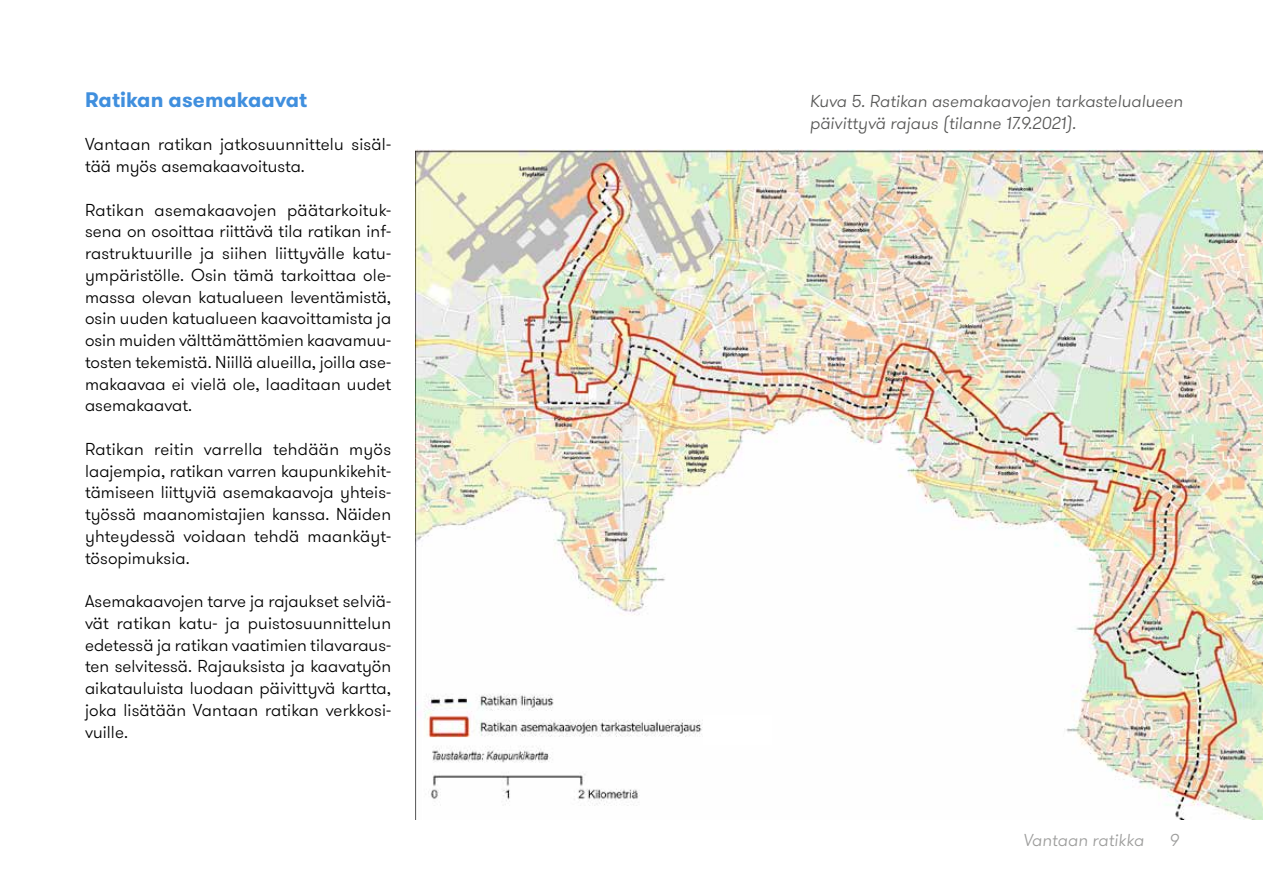
<style>
.page{position:relative;width:1263px;height:893px;background:#fff}
.page>*{position:absolute;margin:0;border:0;box-sizing:border-box;transform-origin:0 0}
.t1{font:700 21px "GT Walsheim";letter-spacing:.005em;color:#408fde}
.t2{font:300 17.25px/21.8px "GT Walsheim";letter-spacing:.005em;color:#000;text-align:justify}
.t3{font:italic 300 17.25px/21.8px "GT Walsheim";letter-spacing:.005em;color:#575756}
.t4{font:italic 300 17.25px "GT Walsheim";letter-spacing:.005em;color:#9d9d9c}
</style>
<div class="page">
<img style="left:415px;top:150px;width:848px;height:669px">
<div style="left:703px;top:716px;width:68px;height:29px;background:#fff"></div>
<p class="t1" style="left:85px;top:86px;width:224px">Ratikan asemakaavat</p>
<p class="t2" style="left:85px;top:134px;width:308px">Vantaan ratikan jatkosuunnittelu sisäl&shy;tää myös asemakaavoitusta.</p>
<p class="t2" style="left:85px;top:199px;width:308px">Ratikan asemakaavojen päätarkoituk&shy;sena on osoittaa riittävä tila ratikan inf&shy;rastruktuurille ja siihen liittyvälle katu&shy;ympäristölle. Osin tämä tarkoittaa ole&shy;massa olevan katualueen leventämistä, osin uuden katualueen kaavoittamista ja osin muiden välttämättömien kaavamuu&shy;tosten tekemistä. Niillä alueilla, joilla ase&shy;makaavaa ei vielä ole, laaditaan uudet asemakaavat.</p>
<p class="t2" style="left:85px;top:438px;width:308px">Ratikan reitin varrella tehdään myös laajempia, ratikan varren kaupunkikehit&shy;tämiseen liittyviä asemakaavoja yhteis&shy;työssä maanomistajien kanssa. Näiden yhteydessä voidaan tehdä maankäyt&shy;tösopimuksia.</p>
<p class="t2" style="left:85px;top:591px;width:308px">Asemakaavojen tarve ja rajaukset selviä&shy;vät ratikan katu- ja puistosuunnittelun edetessä ja ratikan vaatimien tilavaraus&shy;ten selvitessä. Rajauksista ja kaavatyön aikatauluista luodaan päivittyvä kartta, joka lisätään Vantaan ratikan verkkosi&shy;vuille.</p>
<p class="t3" style="left:810px;top:90px;width:375px">Kuva 5. Ratikan asemakaavojen tarkastelualueen päivittyvä rajaus (tilanne 17.9.2021).</p>
<p class="t4" style="left:1023px;top:829px;width:122px">Vantaan ratikka</p>
<p class="t4" style="left:1169px;top:829px;width:11px">9</p>
</div>
